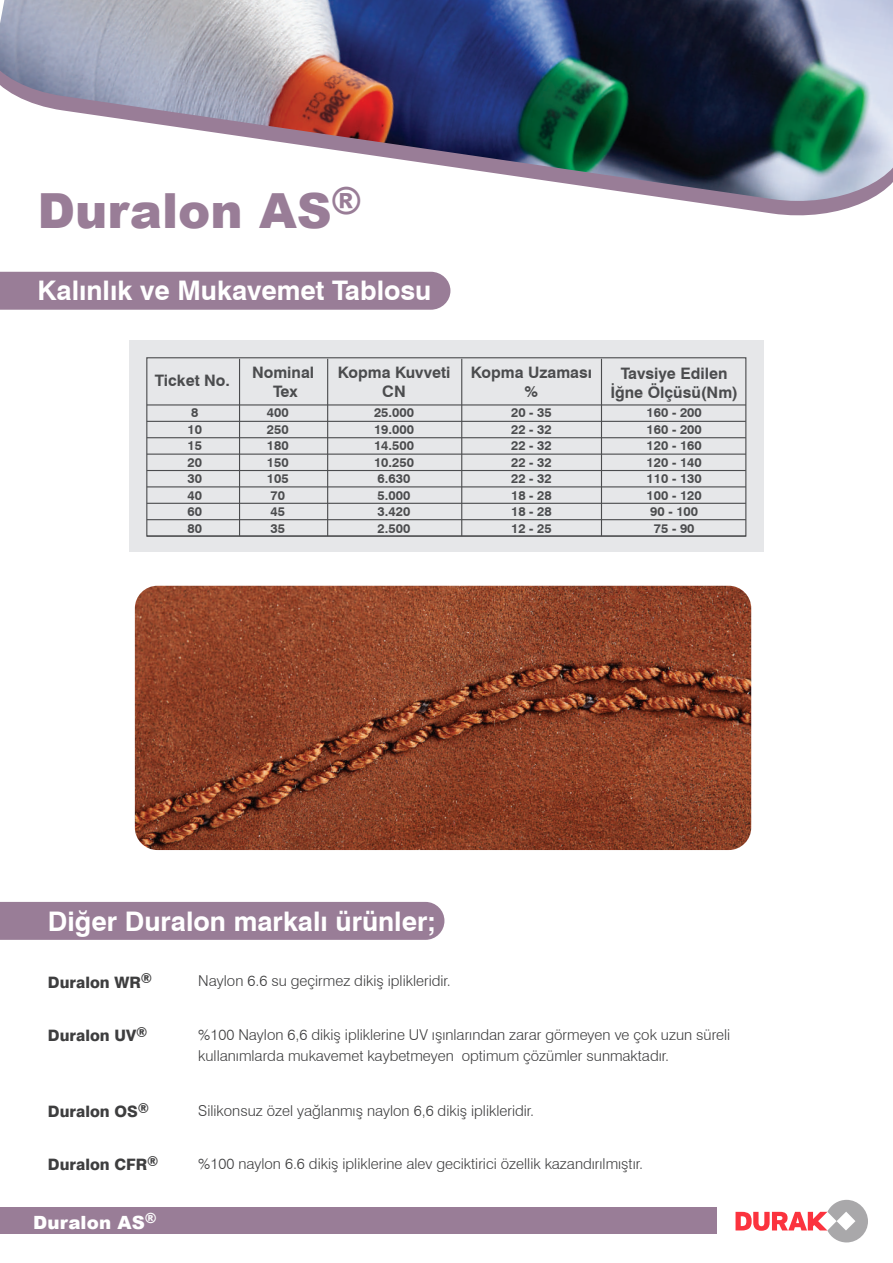
<style>
.page{position:relative;width:893px;height:1263px;background:#fff}
.page>*{position:absolute;margin:0;border:0;box-sizing:border-box;transform-origin:0 0}
.t1{font:900 48.45px "Arial";color:#997d97}
.t2{font:700 27px "Swiss 721 BT";color:#fff}
.t3{font:900 18.15px "Arial";letter-spacing:.005em;color:#fff}
.t4{font:700 15.75px/18.9px "Swiss 721 BT";color:#4b4c4e;text-align:center}
.t5{font:800 15.75px "Swiss 721 BT";color:#3e3e3f}
.t6{font:300 15px/21px "Swiss 721 BT";color:#3e3e3f}
.t7{font:700 12.9px/16.5px "Swiss 721 BT";color:#4b4c4e}
</style>
<div class="page">
<img style="left:135px;top:586px;width:616px;height:264px">
<img style="left:0;top:0;width:893px;height:56px">
<div style="left:0;top:272px;width:450px;height:38px;background:#997d97"></div>
<div style="left:0;top:902px;width:444px;height:38px;background:#997d97"></div>
<img style="left:0;top:56px;width:893px;height:15px">
<svg style="left:0;top:71px;width:893px;height:145px"></svg>
<div style="left:0;top:1208px;width:717px;height:26px;background:#997d97"></div>
<div style="left:129px;top:340px;width:634px;height:211px;background:#e6e7e9"></div>
<hr style="left:239px;top:359px;width:1px;height:177px;background:#4b4c4e">
<hr style="left:327px;top:359px;width:1px;height:177px;background:#4b4c4e">
<hr style="left:461px;top:359px;width:1px;height:177px;background:#4b4c4e">
<hr style="left:601px;top:359px;width:1px;height:177px;background:#4b4c4e">
<hr style="left:147px;top:404px;width:599px;height:1px;background:#4b4c4e">
<hr style="left:147px;top:421px;width:599px;height:1px;background:#4b4c4e">
<hr style="left:147px;top:437px;width:599px;height:1px;background:#4b4c4e">
<hr style="left:147px;top:454px;width:599px;height:1px;background:#4b4c4e">
<hr style="left:147px;top:486px;width:599px;height:1px;background:#4b4c4e">
<hr style="left:147px;top:503px;width:599px;height:1px;background:#4b4c4e">
<hr style="left:147px;top:519px;width:599px;height:1px;background:#4b4c4e">
<hr style="left:147px;top:470px;width:599px;height:1px;background:#4b4c4e">
<div style="left:146px;top:357px;width:600px;height:180px;border:1px solid #4b4c4e"></div>
<svg style="left:735px;top:1200px;width:133px;height:42px"></svg>
<h1 class="t1" style="left:38px;top:176px;width:325px">Duralon AS<sup>®</sup></h1>
<h2 class="t2" style="left:38px;top:274px;width:395px">Kalınlık ve Mukavemet Tablosu</h2>
<p class="t4" style="left:155px;top:371px;width:77px">Ticket No.</p>
<p class="t4" style="left:338px;top:363px;width:114px">Kopma Kuvveti<br>CN</p>
<p class="t4" style="left:471px;top:363px;width:123px">Kopma Uzaması %</p>
<p class="t4" style="left:610px;top:364px;width:129px">Tavsiye Edilen<br>İğne Ölçüsü(Nm)</p>
<p class="t7" style="left:187px;top:404px;width:16px">8<br>10<br>15<br>20<br>30<br>40<br>60<br>80</p>
<p class="t7" style="left:647px;top:404px;width:57px;text-align:center">160 - 200<br>160 - 200<br>120 - 160<br>120 - 140<br>110 - 130<br>100 - 120<br>90 - 100<br>75 - 90</p>
<p class="t4" style="left:252px;top:363px;width:64px">Nominal<br>Tex</p>
<p class="t7" style="left:374px;top:404px;width:42px">25.000<br>19.000<br>14.500<br>10.250<br>6.630<br>5.000<br>3.420<br>2.500</p>
<p class="t7" style="left:511px;top:404px;width:42px;text-align:justify">20 - 35<br>22 - 32<br>22 - 32<br>22 - 32<br>22 - 32<br>18 - 28<br>18 - 28<br>12 - 25</p>
<p class="t7" style="left:267px;top:404px;width:23px">400<br>250<br>180<br>150<br>105<br>70<br>45<br>35</p>
<h2 class="t2" style="left:48px;top:904px;width:389px">Diğer Duralon markalı ürünler;</h2>
<p class="t5" style="left:48px;top:972px;width:106px">Duralon WR<sup>®</sup></p>
<p class="t6" style="left:198px;top:970px;width:254px">Naylon 6.6 su geçirmez dikiş iplikleridir.</p>
<p class="t5" style="left:48px;top:1026px;width:101px">Duralon UV<sup>®</sup></p>
<p class="t6" style="left:198px;top:1024px;width:534px">%100 Naylon 6,6 dikiş ipliklerine UV ışınlarından zarar görmeyen ve çok uzun süreli kullanımlarda mukavemet kaybetmeyen optimum çözümler sunmaktadır.</p>
<p class="t5" style="left:48px;top:1102px;width:103px">Duralon OS<sup>®</sup></p>
<p class="t5" style="left:48px;top:1155px;width:112px">Duralon CFR<sup>®</sup></p>
<p class="t3" style="left:33px;top:1209px;width:125px">Duralon AS<sup>®</sup></p>
<p class="t6" style="left:198px;top:1100px;width:337px">Silikonsuz özel yağlanmış naylon 6,6 dikiş iplikleridir.</p>
<p class="t6" style="left:198px;top:1153px;width:446px">%100 naylon 6.6 dikiş ipliklerine alev geciktirici özellik kazandırılmıştır.</p>
</div>
